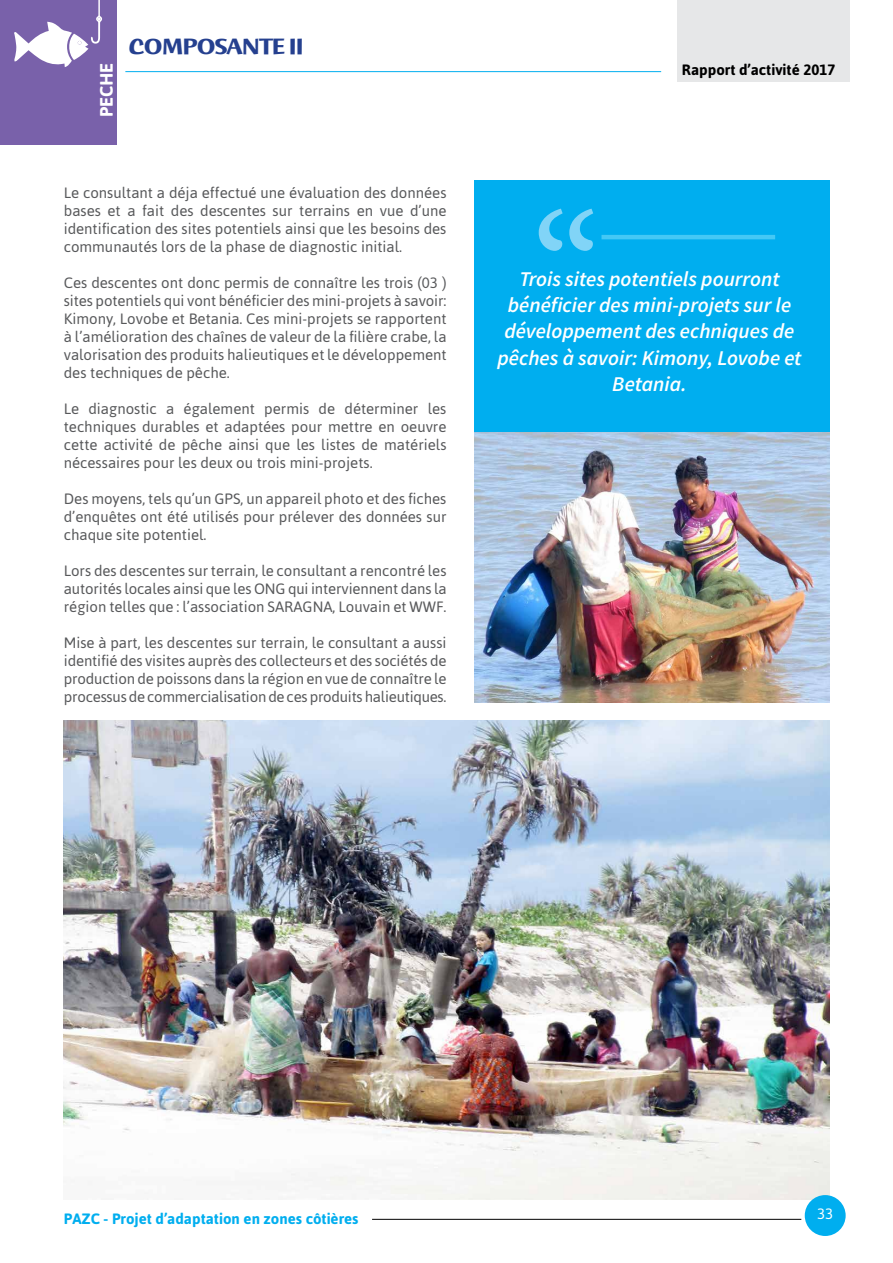
<style>
.page{position:relative;width:893px;height:1263px;background:#fff}
.page>*{position:absolute;margin:0;border:0;box-sizing:border-box;transform-origin:0 0}
.t1{font:24px "Humana Sans ITCTT Bold";letter-spacing:-.04em;color:#25408f}
.t2{font:italic 600 21px/26.2px "Source Sans Pro";color:#fff;text-align:center}
.t3{font:700 18px "Asap";color:#fff}
.t4{font:15px/18px "Asap";color:#58595b;text-align:justify}
.t5{font:700 15px "Asap";color:#00aeef}
.t6{font:700 15px "Asap";color:#000}
.t7{font:15px "Asap";color:#fff}
</style>
<div class="page">
<div style="left:677px;top:0;width:173px;height:81px;background:#e6e7e8"></div>
<div style="left:474px;top:180px;width:355px;height:252px;background:#00aeef"></div>
<svg style="left:539px;top:209px;width:54px;height:42px"></svg>
<hr style="left:601px;top:235px;width:174px;height:4px;background:#44c8f5">
<img style="left:64px;top:720px;width:765px;height:479px">
<img style="left:474px;top:432px;width:355px;height:270px">
<hr style="left:125px;top:71px;width:536px;height:1px;background:#00aeef">
<hr style="left:372px;top:1219px;width:429px;height:1px;background:#000">
<div style="left:805px;top:1195px;width:41px;height:41px;background:#00aeef;border-radius:50%"></div>
<div style="left:0;top:0;width:116px;height:144px;background:#7961aa"></div>
<svg style="left:14px;top:0;width:88px;height:67px"></svg>
<p class="t3" style="left:95px;top:117px;width:56px;rotate:-90deg">PECHE</p>
<h1 class="t1" style="left:129px;top:34px;width:177px">COMPOSANTE II</h1>
<p class="t4" style="left:64px;top:183px;width:384px">Le consultant a déja effectué une évaluation des données bases et a fait des descentes sur terrains en vue d’une identification des sites potentiels ainsi que les besoins des communautés lors de la phase de diagnostic initial.</p>
<p class="t4" style="left:64px;top:273px;width:384px">Ces descentes ont donc permis de connaître les trois (03 ) sites potentiels qui vont bénéficier des mini-projets à savoir:<br>Kimony, Lovobe et Betania. Ces mini-projets se rapportent à l’amélioration des chaînes de valeur de la filière crabe, la valorisation des produits halieutiques et le développement des techniques de pêche.</p>
<p class="t4" style="left:64px;top:399px;width:384px">Le diagnostic a également permis de déterminer les techniques durables et adaptées pour mettre en oeuvre cette activité de pêche ainsi que les listes de matériels nécessaires pour les deux ou trois mini-projets.</p>
<p class="t4" style="left:64px;top:489px;width:384px">Des moyens, tels qu’un GPS, un appareil photo et des fiches d’enquêtes ont été utilisés pour prélever des données sur chaque site potentiel.</p>
<p class="t4" style="left:64px;top:561px;width:384px">Lors des descentes sur terrain, le consultant a rencontré les autorités locales ainsi que les ONG qui interviennent dans la région telles que : l’association SARAGNA, Louvain et WWF.</p>
<p class="t4" style="left:64px;top:633px;width:384px">Mise à part, les descentes sur terrain, le consultant a aussi identifié des visites auprès des collecteurs et des sociétés de production de poissons dans la région en vue de connaître le processusdecommercialisationdecesproduitshalieutiques.</p>
<p class="t6" style="left:682px;top:60px;width:155px">Rapport d’activité 2017</p>
<h2 class="t2" style="left:498px;top:265px;width:305px">Trois sites potentiels pourront bénéficier des mini-projets sur le développement des echniques de pêches à savoir: Kimony, Lovobe et<br>Betania.</h2>
<p class="t5" style="left:64px;top:1209px;width:296px">PAZC - Projet d’adaptation en zones côtières</p>
<p class="t7" style="left:817px;top:1204px;width:18px">33</p>
</div>
